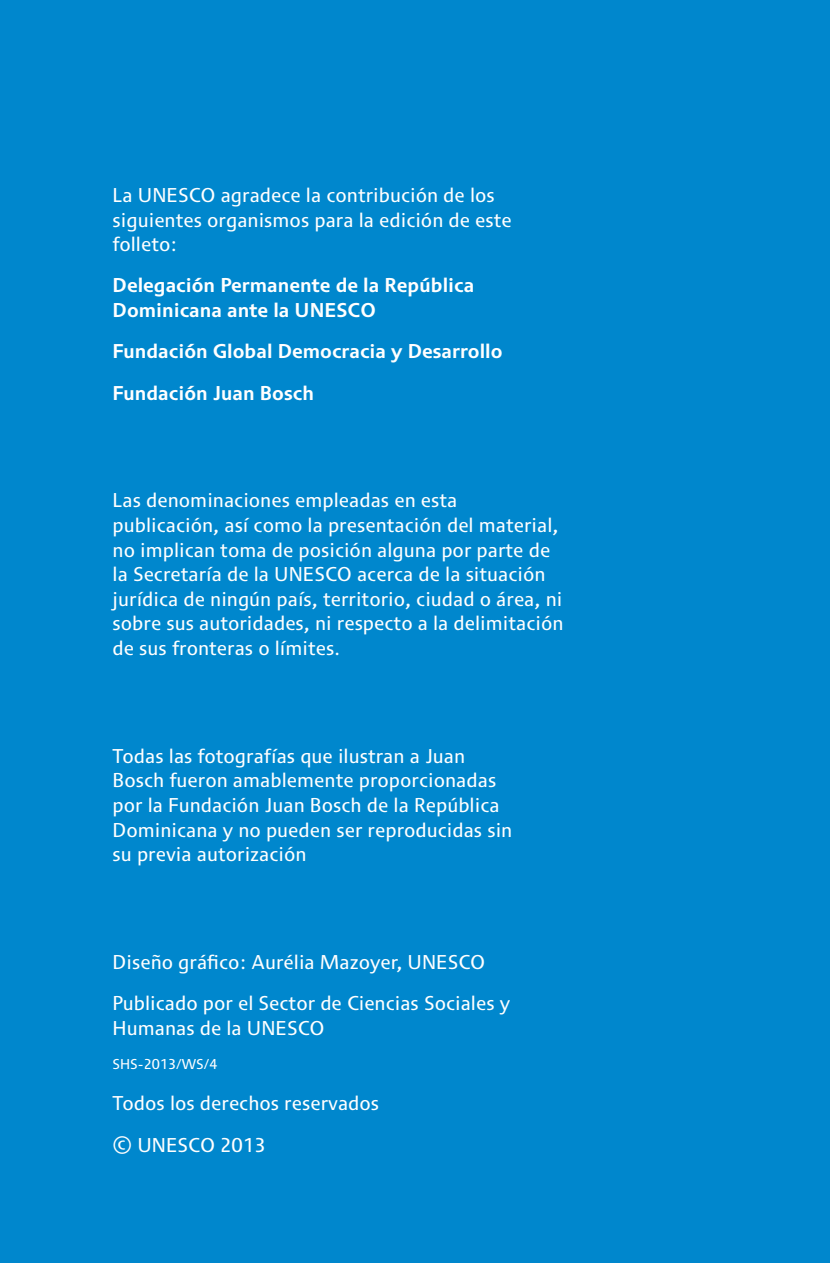
<style>
.page{position:relative;width:830px;height:1263px;background:#fff}
.page>*{position:absolute;margin:0;border:0;box-sizing:border-box;transform-origin:0 0}
.t1{font:20.55px/24.6px "Cisalpin LT Std";color:#fff}
.t2{font:700 20.55px/24.6px "Cisalpin LT Std";color:#fff}
.t3{font:14.7px "Cisalpin LT Std";color:#fff}
</style>
<div class="page">
<div style="left:0;top:0;width:829px;height:1263px;background:#0087cd"></div>
<p class="t1" style="left:112px;top:184px;width:400px">La UNESCO agradece la contribución de los siguientes organismos para la edición de este folleto:</p>
<p class="t2" style="left:112px;top:275px;width:363px">Delegación Permanente de la República<br>Dominicana ante la UNESCO</p>
<p class="t2" style="left:112px;top:333px;width:391px;line-height:41.2px">Fundación Global Democracia y Desarrollo<br>Fundación Juan Bosch</p>
<p class="t1" style="left:112px;top:490px;width:452px">Las denominaciones empleadas en esta publicación, así como la presentación del material, no implican toma de posición alguna por parte de la Secretaría de la UNESCO acerca de la situación jurídica de ningún país, territorio, ciudad o área, ni sobre sus autoridades, ni respecto a la delimitación de sus fronteras o límites.</p>
<p class="t1" style="left:112px;top:745px;width:401px">Todas las fotografías que ilustran a Juan Bosch fueron amablemente proporcionadas por la Fundación Juan Bosch de la República Dominicana y no pueden ser reproducidas sin su previa autorización</p>
<p class="t1" style="left:112px;top:943px;width:399px;line-height:41.2px">Diseño gráfico: Aurélia Mazoyer, UNESCO<br>Publicado por el Sector de Ciencias Sociales y</p>
<p class="t1" style="left:112px;top:1017px;width:213px">Humanas de la UNESCO</p>
<p class="t3" style="left:112px;top:1059px;width:106px">SHS-2013/WS/4</p>
<p class="t1" style="left:112px;top:1085px;width:268px;line-height:41.2px">Todos los derechos reservados © UNESCO 2013</p>
</div>
